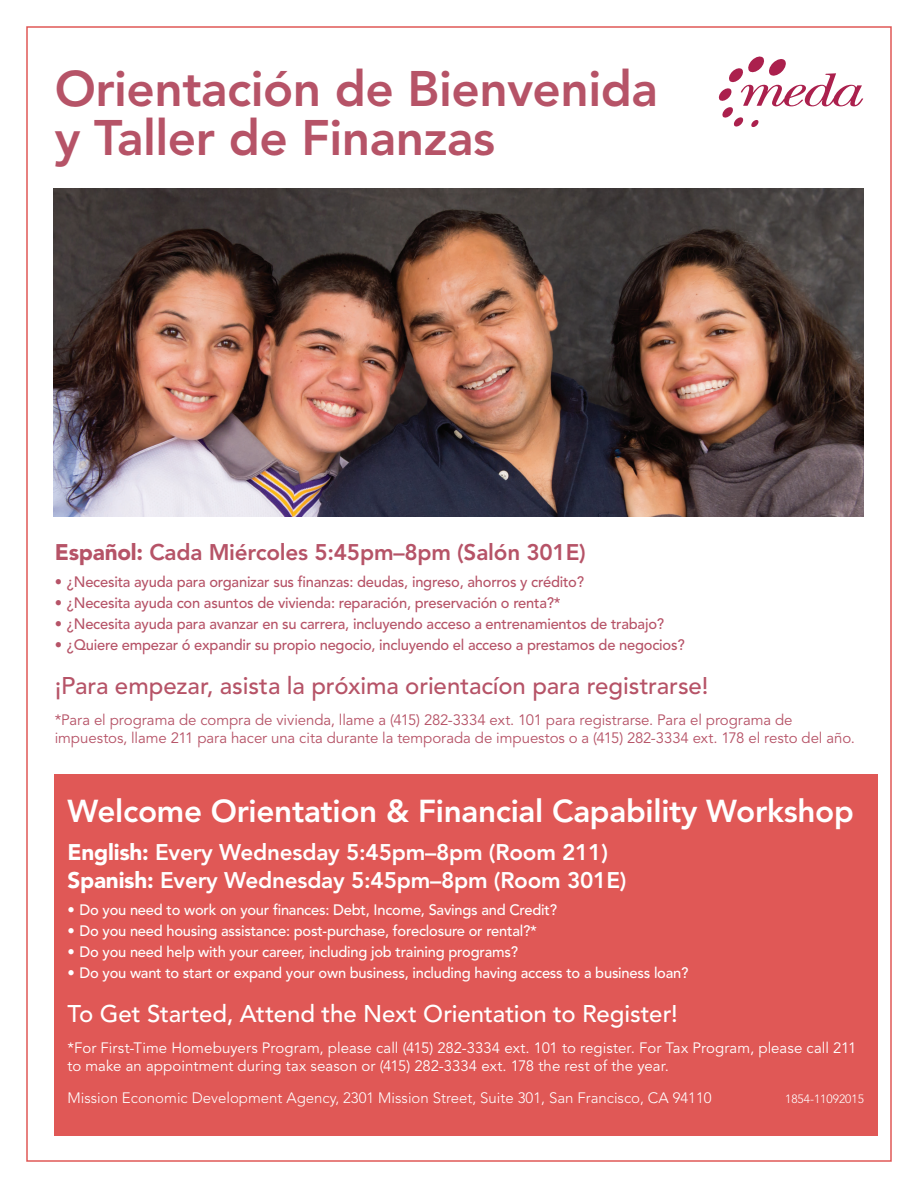
<style>
.page{position:relative;width:918px;height:1188px;background:#fff}
.page>*{position:absolute;margin:0;border:0;box-sizing:border-box;transform-origin:0 0}
.t1{font:800 49.5px/49.5px "Avenir LT Std";letter-spacing:-.01em;color:#b65367}
.t2{font:800 31.5px "Avenir LT Std";letter-spacing:-.01em;color:#fff}
.t3{font:500 24px "Avenir LT Std";letter-spacing:-.005em;color:#b65367}
.t4{font:500 24px "Avenir LT Std";letter-spacing:-.005em;color:#fff}
.t5{font:800 22.5px/28.5px "Avenir LT Std";letter-spacing:-.01em;color:#fff}
.t6{font:800 22.5px "Avenir LT Std";letter-spacing:-.01em;color:#b65367}
.t7{font:500 15px "Avenir LT Std";letter-spacing:-.015em;color:#b65367}
.t8{font:500 15px "Avenir LT Std";letter-spacing:-.015em;color:#fff}
.t9{font:15px/18px "Avenir LT Std";letter-spacing:-.005em;color:#b65367}
.t10{font:15px/18px "Avenir LT Std";letter-spacing:.005em;color:#fff}
.t11{font:300 15px "Avenir LT Std";color:#fff}
.t12{font:300 12px "Avenir LT Std";color:#fff}
.s1{font-weight:900}
</style>
<div class="page">
<img style="left:53px;top:188px;width:810px;height:329px">
<svg style="left:719px;top:57px;width:144px;height:70px"></svg>
<div style="left:54px;top:774px;width:824px;height:362px;background:#e05856"></div>
<h1 class="t1" style="left:55px;top:64px;width:605px">Orientación de Bienvenida y Taller de Finanzas</h1>
<h3 class="t6" style="left:55px;top:539px;width:533px"><span class="s1">Español:</span> Cada Miércoles 5:45pm–8pm (Salón 301E)</h3>
<p class="t7" style="left:55px;top:573px;width:531px">• ¿Necesita ayuda para organizar sus finanzas: deudas, ingreso, ahorros y crédito?</p>
<p class="t7" style="left:55px;top:594px;width:508px">• ¿Necesita ayuda con asuntos de vivienda: reparación, preservación o renta?*</p>
<p class="t7" style="left:55px;top:615px;width:611px">• ¿Necesita ayuda para avanzar en su carrera, incluyendo acceso a entrenamientos de trabajo?</p>
<p class="t7" style="left:55px;top:636px;width:631px">• ¿Quiere empezar ó expandir su propio negocio, incluyendo el acceso a prestamos de negocios?</p>
<h3 class="t3" style="left:55px;top:671px;width:655px">¡Para empezar, asista la próxima orientacíon para registrarse!</h3>
<p class="t9" style="left:55px;top:711px;width:802px">*Para el programa de compra de vivienda, llame a (415) 282-3334 ext. 101 para registrarse. Para el programa de impuestos, llame 211 para hacer una cita durante la temporada de impuestos o a (415) 282-3334 ext. 178 el resto del año.</p>
<h2 class="t2" style="left:68px;top:793px;width:788px">Welcome Orientation &amp; Financial Capability Workshop</h2>
<h3 class="t5" style="left:68px;top:838px;width:561px"><span class="s1">English:</span> Every Wednesday 5:45pm–8pm (Room 211)<br><span class="s1">Spanish:</span> Every Wednesday 5:45pm–8pm (Room 301E)</h3>
<p class="t8" style="left:68px;top:901px;width:491px">• Do you need to work on your finances: Debt, Income, Savings and Credit?</p>
<p class="t8" style="left:68px;top:922px;width:471px">• Do you need housing assistance: post-purchase, foreclosure or rental?*</p>
<p class="t8" style="left:68px;top:943px;width:452px">• Do you need help with your career, including job training programs?</p>
<p class="t8" style="left:68px;top:964px;width:623px">• Do you want to start or expand your own business, including having access to a business loan?</p>
<h3 class="t4" style="left:68px;top:999px;width:612px">To Get Started, Attend the Next Orientation to Register!</h3>
<p class="t10" style="left:68px;top:1039px;width:790px">*For First-Time Homebuyers Program, please call (415) 282-3334 ext. 101 to register. For Tax Program, please call 211 to make an appointment during tax season or (415) 282-3334 ext. 178 the rest of the year.</p>
<p class="t11" style="left:68px;top:1089px;width:646px">Mission Economic Development Agency, 2301 Mission Street, Suite 301, San Francisco, CA 94110</p>
<p class="t12" style="left:785px;top:1091px;width:80px">1854-11092015</p>
</div>
